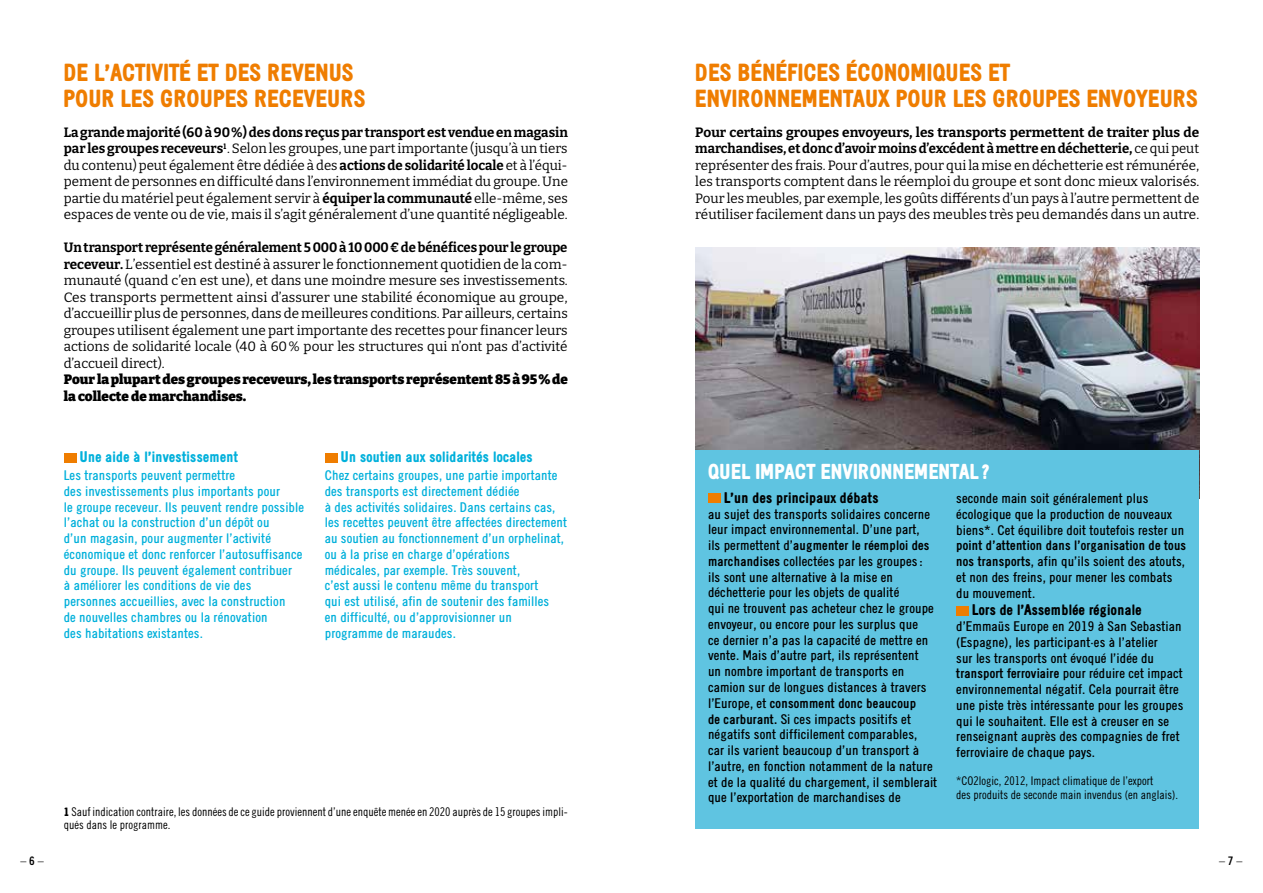
<style>
.page{position:relative;width:1263px;height:893px;background:#fff}
.page>*{position:absolute;margin:0;border:0;box-sizing:border-box;transform-origin:0 0}
.t1{font:900 24px/25.5px "Emmaus";color:#ef7d00}
.t2{font:900 21px "Emmaus";color:#fff}
.t3{font:900 15px "Emmaus";color:#00b0db}
.t4{font:900 15px "Emmaus";color:#000}
.t5{font:13.5px/16.5px "Bitter";color:#000;text-align:justify}
.t6{font:13.5px/15.8px "Emmaus";color:#000}
.t7{font:13.5px/15.8px "Emmaus";color:#00b0db}
.t8{font:900 13.5px/16.5px "Bitter";color:#000}
.t9{font:300 12px/13.5px "Emmaus";color:#000}
.s1{font-weight:700}
.s2{font-weight:900}
</style>
<div class="page">
<div style="left:64px;top:453px;width:13px;height:9px;background:#ef7d00"></div>
<div style="left:325px;top:453px;width:12px;height:9px;background:#ef7d00"></div>
<img style="left:695px;top:247px;width:504px;height:204px">
<div style="left:695px;top:451px;width:504px;height:378px;background:#5fc4e1"></div>
<div style="left:708px;top:493px;width:13px;height:10px;background:#ef7d00"></div>
<div style="left:956px;top:606px;width:13px;height:9px;background:#ef7d00"></div>
<h1 class="t1" style="left:64px;top:60px;width:303px">DE L’ACTIVITÉ ET DES REVENUS<br>POUR LES GROUPES RECEVEURS</h1>
<p class="t5" style="left:64px;top:123px;width:506px"><span class="s1">La grande majorité (60 à 90 %) des dons reçus par transport est vendue en magasin par les groupes receveurs</span><sup>1</sup>. Selon les groupes, une part importante (jusqu’à un tiers du contenu) peut également être dédiée à des <span class="s1">actions de solidarité locale</span> et à l’équi&shy;pement de personnes en difficulté dans l’environnement immédiat du groupe. Une partie du matériel peut également servir à <span class="s1">équiper la communauté</span> elle-même, ses espaces de vente ou de vie, mais il s’agit généralement d’une quantité négligeable.</p>
<p class="t5" style="left:64px;top:239px;width:506px"><span class="s1">Un transport représente généralement 5 000 à 10 000 € de bénéfices pour le groupe receveur.</span> L’essentiel est destiné à assurer le fonctionnement quotidien de la com&shy;munauté (quand c’en est une), et dans une moindre mesure ses investissements.<br>Ces transports permettent ainsi d’assurer une stabilité économique au groupe, d’accueillir plus de personnes, dans de meilleures conditions. Par ailleurs, certains groupes utilisent également une part importante des recettes pour financer leurs actions de solidarité locale (40 à 60 % pour les structures qui n’ont pas d’activité d’accueil direct).</p>
<p class="t8" style="left:64px;top:371px;width:506px">Pour la plupart des groupes receveurs, les transports représentent 85 à 95 % de la collecte de marchandises.</p>
<p class="t3" style="left:80px;top:448px;width:160px">Une aide à l’investissement</p>
<p class="t7" style="left:64px;top:467px;width:242px">Les transports peuvent permettre<br>des investissements plus importants pour<br>le groupe receveur. Ils peuvent rendre possible l’achat ou la construction d’un dépôt ou<br>d’un magasin, pour augmenter l’activité économique et donc renforcer l’autosuffisance du groupe. Ils peuvent également contribuer<br>à améliorer les conditions de vie des personnes accueillies, avec la construction<br>de nouvelles chambres ou la rénovation<br>des habitations existantes.</p>
<p class="t3" style="left:341px;top:448px;width:194px">Un soutien aux solidarités locales</p>
<p class="t7" style="left:325px;top:467px;width:244px">Chez certains groupes, une partie importante des transports est directement dédiée<br>à des activités solidaires. Dans certains cas, les recettes peuvent être affectées directement au soutien au fonctionnement d’un orphelinat, ou à la prise en charge d’opérations médicales, par exemple. Très souvent,<br>c’est aussi le contenu même du transport<br>qui est utilisé, afin de soutenir des familles<br>en difficulté, ou d’approvisionner un programme de maraudes.</p>
<p class="t9" style="left:64px;top:804px;width:505px"><span class="s2">1</span> Sauf indication contraire, les données de ce guide proviennent d’une enquête menée en 2020 auprès de 15 groupes impli&shy;qués dans le programme.</p>
<h1 class="t1" style="left:695px;top:60px;width:504px">DES BÉNÉFICES ÉCONOMIQUES ET<br>ENVIRONNEMENTAUX POUR LES GROUPES ENVOYEURS</h1>
<p class="t5" style="left:695px;top:123px;width:505px"><span class="s1">Pour certains groupes envoyeurs, les transports permettent de traiter plus de marchandises, et donc d’avoir moins d’excédent à mettre en déchetterie,</span> ce qui peut représenter des frais. Pour d’autres, pour qui la mise en déchetterie est rémunérée, les transports comptent dans le réemploi du groupe et sont donc mieux valorisés.<br>Pour les meubles, par exemple, les goûts différents d’un pays à l’autre permettent de réutiliser facilement dans un pays des meubles très peu demandés dans un autre.</p>
<h2 class="t2" style="left:708px;top:459px;width:284px">QUEL IMPACT ENVIRONNEMENTAL ?</h2>
<p class="t4" style="left:724px;top:489px;width:156px">L’un des principaux débats</p>
<p class="t6" style="left:708px;top:506px;width:231px">au sujet des transports solidaires concerne leur impact environnemental. D’une part,<br>ils permettent d’<span class="s1">augmenter le réemploi des marchandises</span> collectées par les groupes : ils sont une alternative à la mise en déchetterie pour les objets de qualité<br>qui ne trouvent pas acheteur chez le groupe envoyeur, ou encore pour les surplus que<br>ce dernier n’a pas la capacité de mettre en vente. Mais d’autre part, ils représentent<br>un nombre important de transports en camion sur de longues distances à travers l’Europe, et <span class="s1">consomment donc beaucoup<br>de carburant.</span> Si ces impacts positifs et négatifs sont difficilement comparables,<br>car ils varient beaucoup d’un transport à l’autre, en fonction notamment de la nature et de la qualité du chargement, il semblerait que l’exportation de marchandises de</p>
<p class="t6" style="left:956px;top:490px;width:230px">seconde main soit généralement plus écologique que la production de nouveaux biens*. Cet équilibre doit toutefois rester un</p>
<p class="t6" style="left:956px;top:537px;width:232px"><span class="s1">point d’attention dans l’organisation de tous nos transports</span>, afin qu’ils soient des atouts, et non des freins, pour mener les combats du mouvement.</p>
<p class="t4" style="left:972px;top:601px;width:171px">Lors de l’Assemblée régionale</p>
<p class="t6" style="left:956px;top:618px;width:229px">d’Emmaüs Europe en 2019 à San Sebastian (Espagne), les participant·es à l’atelier<br>sur les transports ont évoqué l’idée du <span class="s1">transport ferroviaire</span> pour réduire cet impact environnemental négatif. Cela pourrait être une piste très intéressante pour les groupes qui le souhaitent. Elle est à creuser en se renseignant auprès des compagnies de fret ferroviaire de chaque pays.</p>
<p class="t9" style="left:956px;top:774px;width:223px">*CO2logic, 2012, Impact climatique de l’export<br>des produits de seconde main invendus (en anglais).</p>
<p class="t9" style="left:21px;top:854px;width:25px">– <span class="s1">6</span> –</p>
<p class="t9" style="left:1219px;top:854px;width:25px">– <span class="s1">7</span> –</p>
</div>
